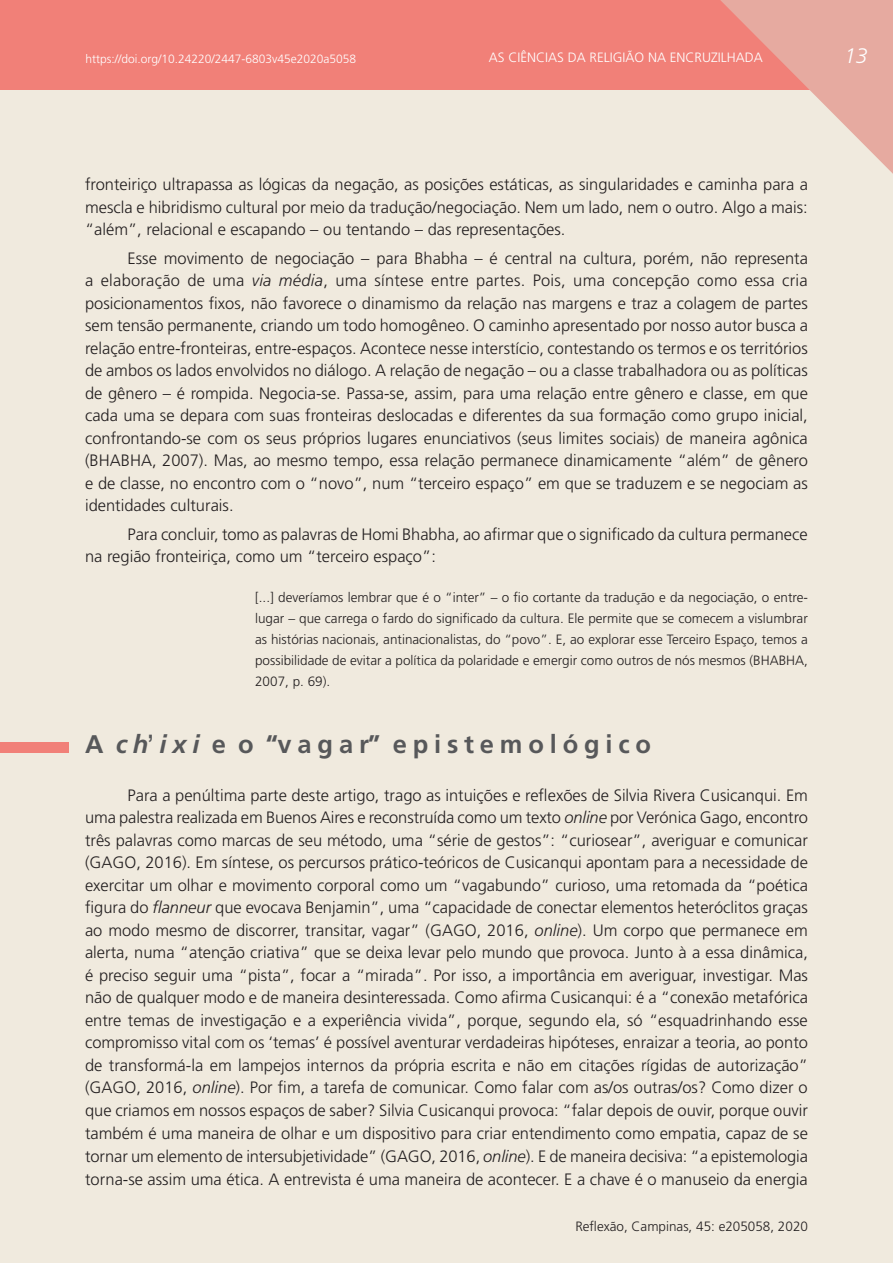
<style>
.page{position:relative;width:893px;height:1263px;background:#fff}
.page>*{position:absolute;margin:0;border:0;box-sizing:border-box;transform-origin:0 0}
.T3{font:700 25.5px "Frutiger";color:#57585a}
.t1{font:italic 300 21px "Frutiger";color:#fff}
.P1{font:300 16.5px/22.6px "Frutiger";color:#231f20;text-align:justify}
.P1a{font:300 13.5px/21px "Frutiger";color:#231f20;text-align:justify}
.t2{font:300 13.5px "Frutiger";color:#fff}
.t3{font:300 12px "Frutiger";color:#fff}
.s1{font-style:italic}
.s2{font-family:"Arial Narrow"}
</style>
<div class="page">
<div style="left:0;top:0;width:887px;height:90px;background:#f18078"></div>
<svg style="left:717px;top:0;width:176px;height:174px;background:#ebbbb1"></svg>
<div style="left:1px;top:743px;width:68px;height:10px;background:#f18078"></div>
<p class="t3" style="left:85px;top:52px;width:272px">https://doi.org/10.24220/2447-6803v45e2020a5058</p>
<p class="t2" style="left:489px;top:50px;width:275px">AS CIÊNCIAS DA RELIGIÃO NA ENCRUZILHADA</p>
<p class="t1" style="left:844px;top:43px;width:25px">13</p>
<p class="P1" style="left:85px;top:174px;width:724px">fronteiriço ultrapassa as lógicas da negação, as posições estáticas, as singularidades e caminha para a mescla e hibridismo cultural por meio da tradução/negociação. Nem um lado, nem o outro. Algo a mais: “além”, relacional e escapando – ou tentando – das representações.</p>
<p class="P1" style="left:85px;top:247px;width:724px;text-indent:43px">Esse movimento de negociação – para Bhabha – é central na cultura, porém, não representa a elaboração de uma <span class="s1">via média</span>, uma síntese entre partes. Pois, uma concepção como essa cria posicionamentos fixos, não favorece o dinamismo da relação nas margens e traz a colagem de partes sem tensão permanente, criando um todo homogêneo. O caminho apresentado por nosso autor busca a relação entre-fronteiras, entre-espaços. Acontece nesse interstício, contestando os termos e os territórios de ambos os lados envolvidos no diálogo. A relação de negação – ou a classe trabalhadora ou as políticas de gênero – é rompida. Negocia-se. Passa-se, assim, para uma relação entre gênero e classe, em que cada uma se depara com suas fronteiras deslocadas e diferentes da sua formação como grupo inicial, confrontando-se com os seus próprios lugares enunciativos (seus limites sociais) de maneira agônica (BHABHA, 2007). Mas, ao mesmo tempo, essa relação permanece dinamicamente “além” de gênero e de classe, no encontro com o “novo”, num “terceiro espaço” em que se traduzem e se negociam as identidades culturais.</p>
<p class="P1" style="left:85px;top:523px;width:724px;text-indent:43px">Para concluir, tomo as palavras de Homi Bhabha, ao afirmar que o significado da cultura permanece na região fronteiriça, como um “terceiro espaço”:</p>
<p class="P1a" style="left:255px;top:587px;width:554px">[...] deveríamos lembrar que é o “inter” – o fio cortante da tradução e da negociação, o entre&shy;lugar – que carrega o fardo do significado da cultura. Ele permite que se comecem a vislumbrar as histórias nacionais, antinacionalistas, do “povo”. E, ao explorar esse Terceiro Espaço, temos a possibilidade de evitar a política da polaridade e emergir como outros de nós mesmos (BHABHA, 2007, p. 69).</p>
<p class="T3" style="left:85px;top:729px;width:568px">A <span class="s1">c h</span><span class="s2">’</span> <span class="s1">i x i</span> e o “v a g a r” e p i s t e m o l ó g i c o</p>
<p class="P1" style="left:85px;top:784px;width:725px;text-indent:43px">Para a penúltima parte deste artigo, trago as intuições e reflexões de Silvia Rivera Cusicanqui. Em uma palestra realizada em Buenos Aires e reconstruída como um texto <span class="s1">online</span> por Verónica Gago, encontro três palavras como marcas de seu método, uma “série de gestos”: “curiosear”, averiguar e comunicar (GAGO, 2016). Em síntese, os percursos prático-teóricos de Cusicanqui apontam para a necessidade de exercitar um olhar e movimento corporal como um “vagabundo” curioso, uma retomada da “poética figura do <span class="s1">flanneur</span> que evocava Benjamin”, uma “capacidade de conectar elementos heteróclitos graças ao modo mesmo de discorrer, transitar, vagar” (GAGO, 2016, <span class="s1">online</span>). Um corpo que permanece em alerta, numa “atenção criativa” que se deixa levar pelo mundo que provoca. Junto à a essa dinâmica, é preciso seguir uma “pista”, focar a “mirada”. Por isso, a importância em averiguar, investigar. Mas não de qualquer modo e de maneira desinteressada. Como afirma Cusicanqui: é a “conexão metafórica entre temas de investigação e a experiência vivida”, porque, segundo ela, só “esquadrinhando esse compromisso vital com os ‘temas’ é possível aventurar verdadeiras hipóteses, enraizar a teoria, ao ponto de transformá-la em lampejos internos da própria escrita e não em citações rígidas de autorização” (GAGO, 2016, <span class="s1">online</span>). Por fim, a tarefa de comunicar. Como falar com as/os outras/os? Como dizer o que criamos em nossos espaços de saber? Silvia Cusicanqui provoca: “falar depois de ouvir, porque ouvir também é uma maneira de olhar e um dispositivo para criar entendimento como empatia, capaz de se tornar um elemento de intersubjetividade” (GAGO, 2016, <span class="s1">online</span>). E de maneira decisiva: “a epistemologia torna-se assim uma ética. A entrevista é uma maneira de acontecer. E a chave é o manuseio da energia</p>
<p class="P1a" style="left:575px;top:1215px;width:234px">Reflexão, Campinas, 45: e205058, 2020</p>
</div>
